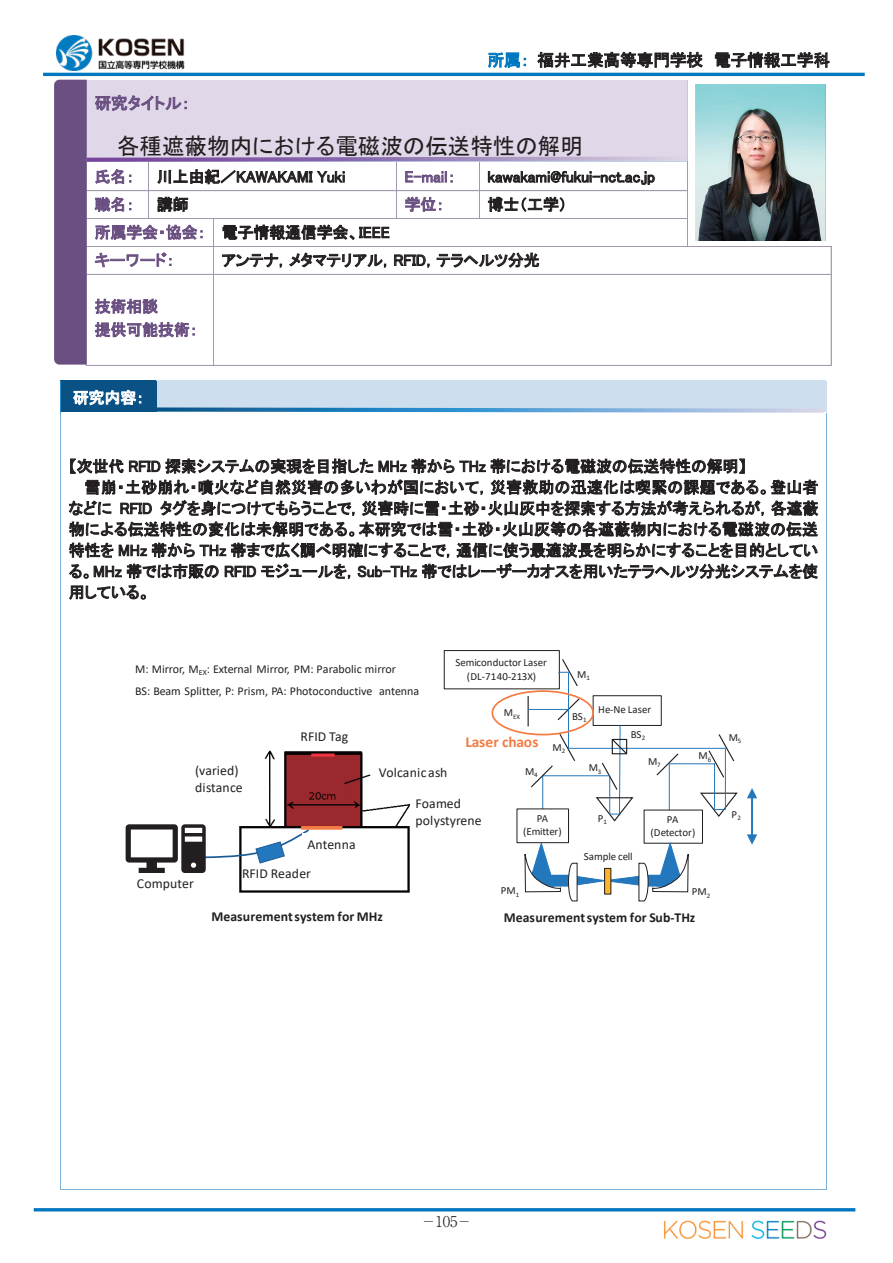
<style>
.page{position:relative;width:893px;height:1263px;background:#fff}
.page>*{position:absolute;margin:0;border:0;box-sizing:border-box;transform-origin:0 0}
.t1{font:22.5px "MS P Gothic";color:#231f20}
.t2{font:16.5px "MS P Gothic";color:#231f20}
.t3{font:16.5px "MS P Gothic";color:#6a4f81}
.t4{font:15.9px "MS P Gothic";color:#231f20}
.t5{font:15.9px/27.8px "MS P Gothic";color:#6a4f81}
.t6{font:15.9px "MS P Gothic";letter-spacing:.02em;color:#231f20}
.t7{font:15.9px "MS P Gothic";color:#fff}
.t8{font:700 15.45px "Calibri";letter-spacing:-.01em;color:#f47c44}
.t9{font:300 14.85px "Ryumin Pr 6";color:#231f20;scale:.6 1}
.t10{font:13.65px/16.5px "Calibri";letter-spacing:.005em;color:#231f20}
.t11{font:700 13.65px "Calibri";letter-spacing:.005em;color:#231f20}
.t12{font:12px/21.8px "Calibri";color:#231f20}
.t13{font:10.8px/13.2px "Calibri";letter-spacing:-.005em;color:#231f20;text-align:center}
.t14{font:6.9px "Calibri";color:#231f20}
.s1{color:#0078c0}
.s2{color:#231f20}
</style>
<div class="page">
<hr style="left:43px;top:73px;width:822px;height:3px;background:#0078c0">
<div style="left:61px;top:381px;width:95px;height:31px;background:#0a5285"></div>
<div style="left:157px;top:381px;width:669px;height:31px;background:#cddfee"></div>
<hr style="left:61px;top:380px;width:95px;height:1px;background:#0a5285">
<hr style="left:157px;top:380px;width:669px;height:1px;background:#cddfee">
<hr style="left:60px;top:381px;width:1px;height:31px;background:#2990cf">
<hr style="left:156px;top:381px;width:1px;height:31px;background:#0a5285">
<hr style="left:60px;top:413px;width:1px;height:776px;background:#7cb0d6">
<hr style="left:61px;top:1189px;width:765px;height:1px;background:#7cb0d6">
<hr style="left:826px;top:413px;width:1px;height:776px;background:#7cb0d6">
<img style="left:239px;top:718px;width:259px;height:175px">
<div style="left:302px;top:834px;width:82px;height:22px;background:#fff"></div>
<div style="left:295px;top:725px;width:83px;height:22px;background:#fff"></div>
<div style="left:374px;top:762px;width:82px;height:22px;background:#fff"></div>
<div style="left:410px;top:793px;width:82px;height:38px;background:#fff"></div>
<div style="left:190px;top:760px;width:75px;height:55px;background:#fff"></div>
<svg style="left:126px;top:824px;width:185px;height:49px"></svg>
<svg style="left:571px;top:707px;width:22px;height:23px"></svg>
<div style="left:444px;top:650px;width:116px;height:39px;border:1px solid #231f20"></div>
<div style="left:593px;top:695px;width:69px;height:31px;border:1px solid #231f20"></div>
<svg style="left:556px;top:697px;width:25px;height:24px"></svg>
<hr style="left:528px;top:696px;width:1px;height:30px;background:#231f20">
<svg style="left:558px;top:658px;width:20px;height:29px"></svg>
<hr style="left:568px;top:672px;width:1px;height:76px;background:#2277bd">
<hr style="left:528px;top:709px;width:40px;height:1px;background:#2277bd">
<hr style="left:568px;top:748px;width:157px;height:1px;background:#2277bd">
<hr style="left:669px;top:763px;width:45px;height:1px;background:#2277bd">
<hr style="left:725px;top:748px;width:1px;height:62px;background:#2277bd">
<svg style="left:656px;top:753px;width:24px;height:24px"></svg>
<svg style="left:594px;top:725px;width:40px;height:97px"></svg>
<hr style="left:543px;top:775px;width:67px;height:1px;background:#2277bd">
<hr style="left:542px;top:776px;width:1px;height:60px;background:#2277bd">
<svg style="left:530px;top:733px;width:46px;height:56px"></svg>
<hr style="left:669px;top:764px;width:1px;height:72px;background:#2277bd">
<div style="left:517px;top:809px;width:51px;height:34px;background:#fff"></div>
<div style="left:517px;top:809px;width:52px;height:34px;border:1px solid #231f20"></div>
<div style="left:644px;top:810px;width:58px;height:33px;background:#fff"></div>
<div style="left:533px;top:875px;width:35px;height:11px;background:#2277bd"></div>
<svg style="left:524px;top:841px;width:38px;height:51px"></svg>
<svg style="left:568px;top:841px;width:121px;height:60px"></svg>
<svg style="left:699px;top:792px;width:39px;height:26px"></svg>
<hr style="left:714px;top:763px;width:1px;height:46px;background:#2277bd">
<svg style="left:707px;top:734px;width:28px;height:45px"></svg>
<div style="left:491px;top:690px;width:103px;height:45px;border:2px solid #f47c44;border-radius:50%"></div>
<hr style="left:751px;top:797px;width:2px;height:39px;background:#2277bd">
<svg style="left:747px;top:834px;width:10px;height:11px"></svg>
<svg style="left:747px;top:788px;width:10px;height:10px"></svg>
<div style="left:605px;top:868px;width:6px;height:26px;background:#fcb42e"></div>
<div style="left:604px;top:868px;width:7px;height:26px;border:1px solid #231f20"></div>
<img style="left:57px;top:35px;width:127px;height:35px">
<hr style="left:34px;top:1208px;width:821px;height:3px;background:#0078c0">
<img style="left:663px;top:1220px;width:164px;height:19px">
<img style="left:85px;top:80px;width:747px;height:286px">
<img style="left:695px;top:85px;width:131px;height:156px">
<svg style="left:54px;top:80px;width:632px;height:285px"></svg>
<svg style="left:157px;top:407px;width:670px;height:6px"></svg>
<p class="t2" style="left:488px;top:52px;width:344px"><span class="s1">所属：</span> 福井工業高等専門学校 電子情報工学科</p>
<p class="t3" style="left:95px;top:95px;width:97px">研究タイトル：</p>
<h1 class="t1" style="left:117px;top:135px;width:467px">各種遮蔽物内における電磁波の伝送特性の解明</h1>
<p class="t5" style="left:95px;top:163px;width:41px">氏名：</p>
<p class="t4" style="left:157px;top:169px;width:190px">川上由紀／KAWAKAMI Yuki</p>
<p class="t5" style="left:405px;top:163px;width:52px">E-mail：</p>
<p class="t4" style="left:488px;top:169px;width:169px">kawakami@fukui-nct.ac.jp</p>
<p class="t5" style="left:95px;top:190px;width:41px">職名：</p>
<p class="t4" style="left:157px;top:196px;width:33px">講師</p>
<p class="t5" style="left:405px;top:190px;width:41px">学位：</p>
<p class="t4" style="left:488px;top:196px;width:81px">博士（工学）</p>
<p class="t5" style="left:95px;top:218px;width:297px">所属学会・協会： <span class="s2">電子情報通信学会、IEEE</span>キーワード：</p>
<p class="t4" style="left:222px;top:252px;width:319px">アンテナ，メタマテリアル，RFID，テラヘルツ分光</p>
<p class="t5" style="left:95px;top:294px;width:104px;line-height:23.4px">技術相談<br>提供可能技術：</p>
<p class="t7" style="left:73px;top:390px;width:73px">研究内容：</p>
<p class="t4" style="left:69px;top:458px;width:679px">【次世代 RFID 探索システムの実現を目指した MHz 帯から THz 帯における電磁波の伝送特性の解明】</p>
<p class="t6" style="left:85px;top:479px;width:735px">雪崩・土砂崩れ・噴火など自然災害の多いわが国において，災害救助の迅速化は喫緊の課題である。登山者</p>
<p class="t4" style="left:69px;top:500px;width:751px">などに RFID タグを身につけてもらうことで，災害時に雪・土砂・火山灰中を探索する方法が考えられるが，各遮蔽</p>
<p class="t4" style="left:69px;top:521px;width:751px">物による伝送特性の変化は未解明である。本研究では雪・土砂・火山灰等の各遮蔽物内における電磁波の伝送</p>
<p class="t4" style="left:69px;top:542px;width:751px">特性を MHz 帯から THz 帯まで広く調べ明確にすることで，通信に使う最適波長を明らかにすることを目的としてい</p>
<p class="t4" style="left:69px;top:563px;width:751px">る。MHz 帯では市販の RFID モジュールを，Sub-THz 帯ではレーザーカオスを用いたテラヘルツ分光システムを使</p>
<p class="t4" style="left:69px;top:584px;width:83px">用している。</p>
<p class="t12" style="left:135px;top:658px;width:286px">M: Mirror, M<sub>EX</sub>: External Mirror, PM: Parabolic mirror<br>BS: Beam Splitter, P: Prism, PA: Photoconductive antenna</p>
<p class="t13" style="left:455px;top:656px;width:93px">Semiconductor Laser (DL-7140-213X)</p>
<p class="t13" style="left:577px;top:667px;width:14px">M<sub>1</sub></p>
<p class="t14" style="left:504px;top:711px;width:18px"><sup>M</sup>EX</p>
<p class="t13" style="left:572px;top:709px;width:16px">BS<sub>1</sub></p>
<p class="t13" style="left:598px;top:703px;width:55px">He-Ne Laser</p>
<p class="t10" style="left:195px;top:762px;width:49px">(varied) distance</p>
<p class="t10" style="left:301px;top:727px;width:49px">RFID Tag</p>
<p class="t10" style="left:307px;top:836px;width:50px">Antenna</p>
<p class="t10" style="left:137px;top:875px;width:58px">Computer</p>
<p class="t10" style="left:242px;top:865px;width:70px">RFID Reader</p>
<p class="t13" style="left:631px;top:728px;width:16px">BS<sub>2</sub></p>
<p class="t13" style="left:729px;top:730px;width:14px">M<sub>5</sub></p>
<p class="t8" style="left:466px;top:731px;width:75px">Laser chaos</p>
<p class="t13" style="left:553px;top:740px;width:14px">M<sub>2</sub></p>
<p class="t13" style="left:699px;top:749px;width:14px">M<sub>6</sub></p>
<p class="t13" style="left:648px;top:754px;width:14px">M<sub>7</sub></p>
<p class="t13" style="left:525px;top:765px;width:14px">M<sub>4</sub></p>
<p class="t13" style="left:589px;top:761px;width:14px">M<sub>3</sub></p>
<p class="t10" style="left:379px;top:764px;width:70px">Volcanic ash</p>
<p class="t10" style="left:415px;top:795px;width:68px">Foamed polystyrene</p>
<p class="t13" style="left:598px;top:811px;width:7px">P</p>
<p class="t13" style="left:732px;top:807px;width:11px">P<sub>2</sub></p>
<p class="t14" style="left:603px;top:817px;width:5px">1</p>
<p class="t13" style="left:523px;top:812px;width:40px">PA (Emitter)</p>
<p class="t13" style="left:650px;top:813px;width:47px">PA (Detector)</p>
<p class="t13" style="left:584px;top:849px;width:50px">Sample cell</p>
<p class="t13" style="left:501px;top:884px;width:20px">PM<sub>1</sub></p>
<p class="t13" style="left:692px;top:885px;width:20px">PM<sub>2</sub></p>
<p class="t11" style="left:211px;top:907px;width:173px">Measurement system for MHz</p>
<p class="t11" style="left:504px;top:908px;width:193px">Measurement system for Sub-THz</p>
<p class="t9" style="left:424px;top:1210px;width:76px">─ 105─</p>
</div>
